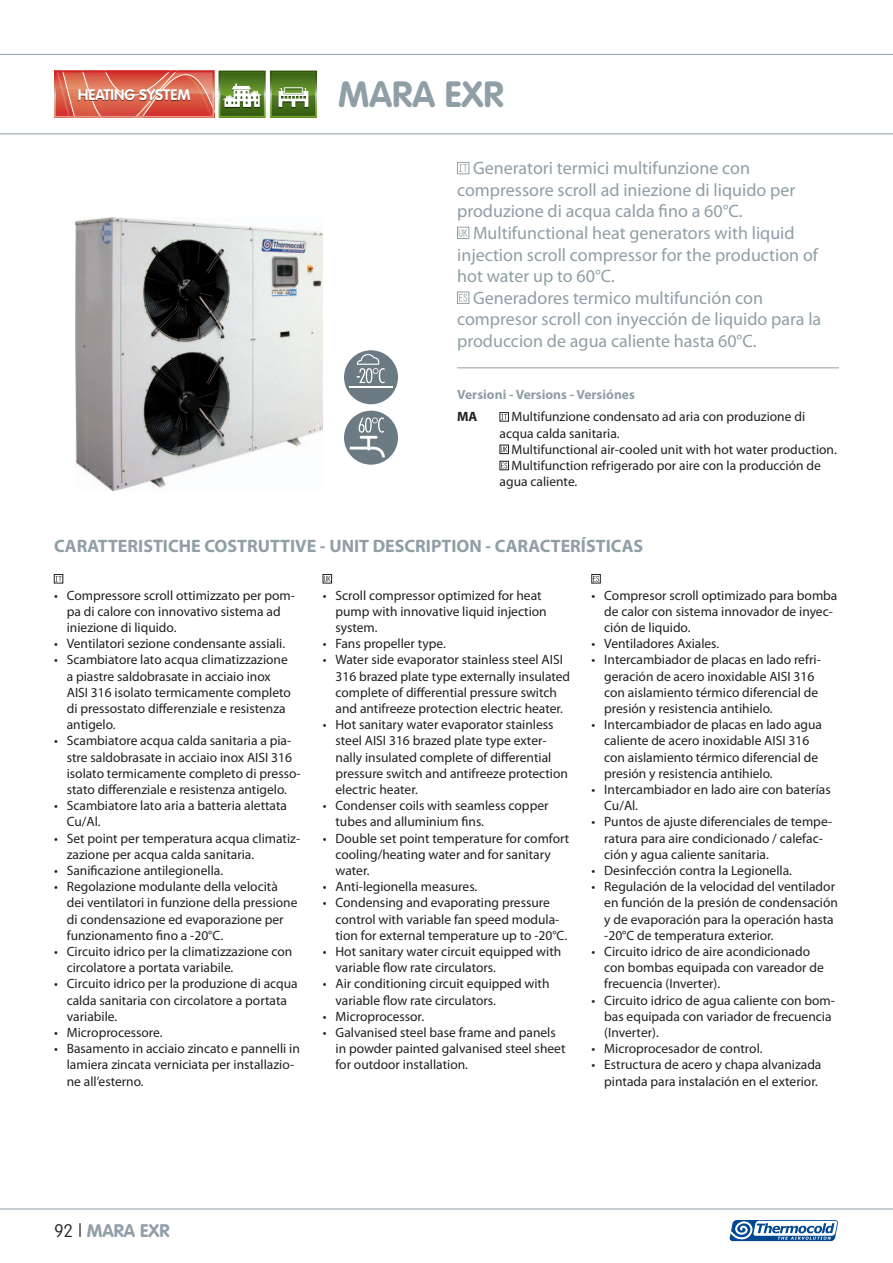
<style>
.page{position:relative;width:893px;height:1263px;background:#fff}
.page>*{position:absolute;margin:0;border:0;box-sizing:border-box;transform-origin:0 0}
.t1{font:700 36px "VAG Rounded";color:#909ea6}
.t2{font:18px/21.6px "Myriad Pro";color:#909ea6}
.t3{font:700 18px "Myriad Pro";color:#909ea6}
.t4{font:700 18px "VAG Rounded";color:#909ea6}
.t5{font:700 15px "VAG Rounded";color:#fff}
.t6{font:13.5px/16.2px "Myriad Pro";color:#231f20}
.t7{font:700 13.5px "Myriad Pro";color:#909ea6}
.t8{font:700 13.5px "Myriad Pro";color:#231f20}
.s1{font-weight:100;color:#231f20}
</style>
<div class="page">
<svg style="left:56px;top:576px;width:5px;height:5px"></svg>
<div style="left:54px;top:574px;width:9px;height:9px;border:1px solid #231f20"></div>
<svg style="left:326px;top:576px;width:4px;height:5px"></svg>
<div style="left:323px;top:574px;width:9px;height:9px;border:1px solid #231f20"></div>
<div style="left:591px;top:574px;width:10px;height:9px;border:1px solid #231f20"></div>
<svg style="left:593px;top:576px;width:6px;height:6px"></svg>
<hr style="left:0;top:1208px;width:893px;height:1px;background:#909ea6">
<hr style="left:0;top:54px;width:893px;height:1px;background:#909ea6">
<hr style="left:0;top:133px;width:893px;height:1px;background:#909ea6">
<svg style="left:729px;top:1220px;width:109px;height:22px"></svg>
<hr style="left:457px;top:367px;width:382px;height:1px;background:#909ea6">
<svg style="left:459px;top:164px;width:8px;height:8px"></svg>
<div style="left:457px;top:162px;width:12px;height:12px;border:1px solid #909ea6"></div>
<svg style="left:459px;top:229px;width:8px;height:8px"></svg>
<div style="left:457px;top:227px;width:12px;height:12px;border:1px solid #909ea6"></div>
<div style="left:457px;top:292px;width:12px;height:12px;border:1px solid #909ea6"></div>
<svg style="left:459px;top:294px;width:8px;height:8px"></svg>
<svg style="left:502px;top:414px;width:5px;height:5px"></svg>
<div style="left:500px;top:412px;width:9px;height:9px;border:1px solid #231f20"></div>
<svg style="left:502px;top:447px;width:5px;height:5px"></svg>
<div style="left:500px;top:445px;width:9px;height:9px;border:1px solid #231f20"></div>
<div style="left:500px;top:461px;width:9px;height:9px;border:1px solid #231f20"></div>
<svg style="left:501px;top:463px;width:6px;height:5px"></svg>
<div style="left:344px;top:350px;width:54px;height:54px;background:#6b7a83;border-radius:50%"></div>
<hr style="left:349px;top:387px;width:44px;height:1px;background:#fff">
<svg style="left:357px;top:354px;width:28px;height:29px"></svg>
<div style="left:344px;top:411px;width:54px;height:54px;background:#6b7a83;border-radius:50%"></div>
<hr style="left:360px;top:436px;width:18px;height:3px;background:#fff">
<hr style="left:367px;top:436px;width:3px;height:14px;background:#fff">
<svg style="left:350px;top:447px;width:35px;height:10px"></svg>
<svg style="left:359px;top:417px;width:25px;height:16px"></svg>
<img style="left:75px;top:218px;width:248px;height:272px">
<svg style="left:54px;top:71px;width:209px;height:47px;background:#c77558"></svg>
<svg style="left:271px;top:72px;width:45px;height:46px"></svg>
<svg style="left:273px;top:76px;width:41px;height:32px"></svg>
<p class="t5" style="left:78px;top:85px;width:114px">HEATING SYSTEM</p>
<h1 class="t1" style="left:338px;top:73px;width:167px">MARA EXR</h1>
<h2 class="t2" style="left:457px;top:158px;width:340px;text-indent:16px">Generatori termici multifunzione con compressore scroll ad iniezione di liquido per produzione di acqua calda fino a 60°C.</h2>
<h2 class="t2" style="left:473px;top:222px;width:323px">Multifunctional heat generators with liquid</h2>
<h2 class="t2" style="left:457px;top:244px;width:363px">injection scroll compressor for the production of</h2>
<h2 class="t2" style="left:457px;top:266px;width:159px">hot water up to 60°C.</h2>
<h2 class="t2" style="left:473px;top:287px;width:291px">Generadores termico multifunción con</h2>
<h2 class="t2" style="left:457px;top:309px;width:366px">compresor scroll con inyección de liquido para la</h2>
<h2 class="t2" style="left:457px;top:330px;width:301px">produccion de agua caliente hasta 60°C.</h2>
<p class="t7" style="left:457px;top:387px;width:179px">Versioni - Versions - Versiónes</p>
<p class="t8" style="left:457px;top:409px;width:22px">MA</p>
<p class="t6" style="left:500px;top:409px;width:307px;text-indent:12px">Multifunzione condensato ad aria con produzione di acqua calda sanitaria.</p>
<p class="t6" style="left:512px;top:441px;width:327px">Multifunctional air-cooled unit with hot water production.</p>
<p class="t6" style="left:512px;top:458px;width:311px">Multifunction refrigerado por aire con la producción de</p>
<p class="t6" style="left:500px;top:474px;width:79px">agua caliente.</p>
<h2 class="t3" style="left:54px;top:536px;width:591px">CARATTERISTICHE COSTRUTTIVE - UNIT DESCRIPTION - CARACTERÍSTICAS</h2>
<p class="t6" style="left:604px;top:587px;width:235px;text-indent:-13px">• Compresor scroll optimizado para bomba de calor con sistema innovador de inyec&shy;ción de liquido.</p>
<p class="t6" style="left:591px;top:636px;width:129px">• Ventiladores Axiales.</p>
<p class="t6" style="left:604px;top:652px;width:218px;text-indent:-13px">• Intercambiador de placas en lado refri&shy;geración de acero inoxidable AISI 316 con aislamiento térmico diferencial de presión y resistencia antihielo.</p>
<p class="t6" style="left:604px;top:717px;width:219px;text-indent:-13px">• Intercambiador de placas en lado agua caliente de acero inoxidable AISI 316 con aislamiento térmico diferencial de presión y resistencia antihielo.</p>
<p class="t6" style="left:604px;top:782px;width:228px;text-indent:-13px">• Intercambiador en lado aire con baterías<br>Cu/Al.</p>
<p class="t6" style="left:604px;top:814px;width:230px;text-indent:-13px">• Puntos de ajuste diferenciales de tempe&shy;ratura para aire condicionado / calefac&shy;ción y agua caliente sanitaria.</p>
<p class="t6" style="left:591px;top:863px;width:202px">• Desinfección contra la Legionella.</p>
<p class="t6" style="left:604px;top:879px;width:235px;text-indent:-13px">• Regulación de la velocidad del ventilador en función de la presión de condensación y de evaporación para la operación hasta -20°C de temperatura exterior.</p>
<p class="t6" style="left:604px;top:944px;width:221px;text-indent:-13px">• Circuito idrico de aire acondicionado con bombas equipada con vareador de frecuencia (Inverter).</p>
<p class="t6" style="left:604px;top:992px;width:232px;text-indent:-13px">• Circuito idrico de agua caliente con bom&shy;bas equipada con variador de frecuencia (Inverter).</p>
<p class="t6" style="left:591px;top:1041px;width:172px">• Microprocesador de control.</p>
<p class="t6" style="left:591px;top:1057px;width:231px;text-align:right">• Estructura de acero y chapa alvanizada pintada para instalación en el exterior.</p>
<p class="t6" style="left:335px;top:587px;width:213px;text-indent:-13px">• Scroll compressor optimized for heat pump with innovative liquid injection system.</p>
<p class="t6" style="left:323px;top:636px;width:125px">• Fans propeller type.</p>
<p class="t6" style="left:335px;top:652px;width:236px;text-indent:-13px">• Water side evaporator stainless steel AISI 316 brazed plate type externally insulated complete of differential pressure switch and antifreeze protection electric heater.</p>
<p class="t6" style="left:335px;top:717px;width:234px;text-indent:-13px">• Hot sanitary water evaporator stainless steel AISI 316 brazed plate type exter&shy;nally insulated complete of differential pressure switch and antifreeze protection electric heater.</p>
<p class="t6" style="left:335px;top:798px;width:214px;text-indent:-13px">• Condenser coils with seamless copper tubes and alluminium fins.</p>
<p class="t6" style="left:335px;top:830px;width:235px;text-indent:-13px">• Double set point temperature for comfort cooling/heating water and for sanitary water.</p>
<p class="t6" style="left:323px;top:879px;width:156px">• Anti-legionella measures.</p>
<p class="t6" style="left:335px;top:895px;width:233px;text-indent:-13px">• Condensing and evaporating pressure control with variable fan speed modula&shy;tion for external temperature up to -20°C.</p>
<p class="t6" style="left:335px;top:944px;width:227px;text-indent:-13px">• Hot sanitary water circuit equipped with variable flow rate circulators.</p>
<p class="t6" style="left:335px;top:976px;width:216px;text-indent:-13px">• Air conditioning circuit equipped with variable flow rate circulators.</p>
<p class="t6" style="left:323px;top:1008px;width:103px">• Microprocessor.</p>
<p class="t6" style="left:335px;top:1025px;width:231px;text-indent:-13px">• Galvanised steel base frame and panels in powder painted galvanised steel sheet for outdoor installation.</p>
<p class="t6" style="left:67px;top:587px;width:230px;text-indent:-13px">• Compressore scroll ottimizzato per pom&shy;pa di calore con innovativo sistema ad iniezione di liquido.</p>
<p class="t6" style="left:54px;top:636px;width:233px">• Ventilatori sezione condensante assiali.</p>
<p class="t6" style="left:67px;top:652px;width:226px;text-indent:-13px">• Scambiatore lato acqua climatizzazione a piastre saldobrasate in acciaio inox AISI 316 isolato termicamente completo di pressostato differenziale e resistenza antigelo.</p>
<p class="t6" style="left:67px;top:733px;width:236px;text-indent:-13px">• Scambiatore acqua calda sanitaria a pia&shy;stre saldobrasate in acciaio inox AISI 316 isolato termicamente completo di presso&shy;stato differenziale e resistenza antigelo.</p>
<p class="t6" style="left:67px;top:798px;width:222px;text-indent:-13px">• Scambiatore lato aria a batteria alettata<br>Cu/Al.</p>
<p class="t6" style="left:67px;top:830px;width:235px;text-indent:-13px">• Set point per temperatura acqua climatiz&shy;zazione per acqua calda sanitaria.</p>
<p class="t6" style="left:54px;top:863px;width:171px">• Sanificazione antilegionella.</p>
<p class="t6" style="left:67px;top:879px;width:232px;text-indent:-13px">• Regolazione modulante della velocità dei ventilatori in funzione della pressione di condensazione ed evaporazione per funzionamento fi no a -20°C.</p>
<p class="t6" style="left:67px;top:944px;width:227px;text-indent:-13px">• Circuito idrico per la climatizzazione con circolatore a portata variabile.</p>
<p class="t6" style="left:67px;top:976px;width:233px;text-indent:-13px">• Circuito idrico per la produzione di acqua calda sanitaria con circolatore a portata variabile.</p>
<p class="t6" style="left:54px;top:1025px;width:110px">• Microprocessore.</p>
<p class="t6" style="left:67px;top:1041px;width:235px;text-indent:-13px">• Basamento in acciaio zincato e pannelli in lamiera zincata verniciata per installazio&shy;ne all’esterno.</p>
<h2 class="t4" style="left:54px;top:1220px;width:117px"><span class="s1">92 |</span> MARA EXR</h2>
</div>
